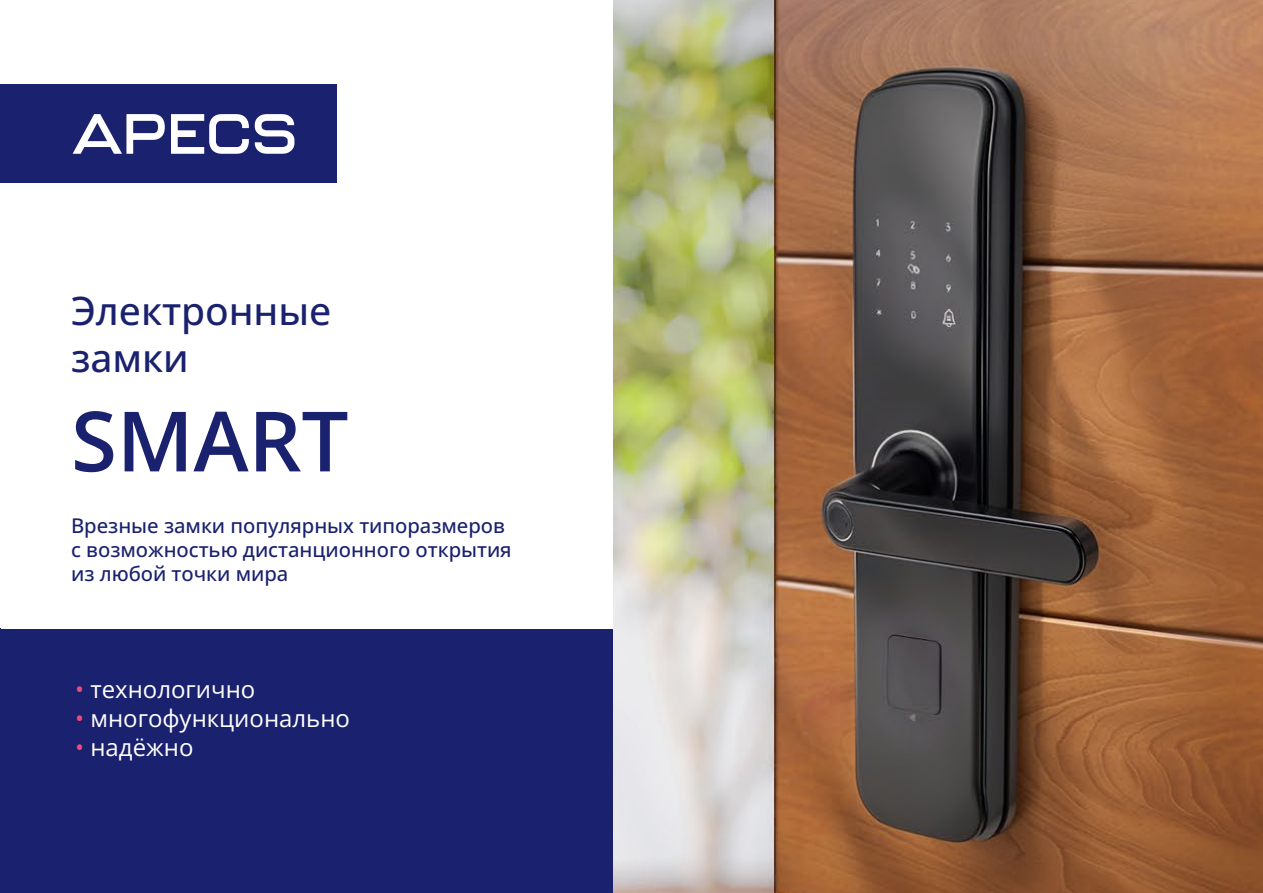
<style>
.page{position:relative;width:1263px;height:893px;background:#fff}
.page>*{position:absolute;margin:0;border:0;box-sizing:border-box;transform-origin:0 0}
.t1{font:600 83.25px "Open Sans";color:#1a216e}
.t2{font:500 39px/46.8px "Open Sans";color:#1a216e}
.t3{font:24px "Open Sans";color:#fff}
.t4{font:500 20.25px/24.3px "Open Sans";color:#1a216e}
.s1{color:#ef4a7e}
</style>
<div class="page">
<div style="left:0;top:629px;width:614px;height:264px;background:#1a216e"></div>
<div style="left:0;top:85px;width:337px;height:98px;background:#1a216e"></div>
<svg style="left:171px;top:114px;width:78px;height:40px"></svg>
<svg style="left:73px;top:114px;width:92px;height:40px"></svg>
<svg style="left:255px;top:114px;width:39px;height:40px"></svg>
<img style="left:614px;top:0;width:649px;height:893px">
<h2 class="t2" style="left:71px;top:287px;width:262px">Электронные замки</h2>
<h1 class="t1" style="left:71px;top:384px;width:279px">SMART</h1>
<p class="t4" style="left:71px;top:513px;width:442px">Врезные замки популярных типоразмеров с возможностью дистанционного открытия из любой точки мира</p>
<p class="t3" style="left:75px;top:673px;width:182px"><span class="s1">•</span> технологично</p>
<p class="t3" style="left:75px;top:702px;width:276px"><span class="s1">•</span> многофункционально</p>
<p class="t3" style="left:75px;top:731px;width:120px"><span class="s1">•</span> надёжно</p>
</div>
